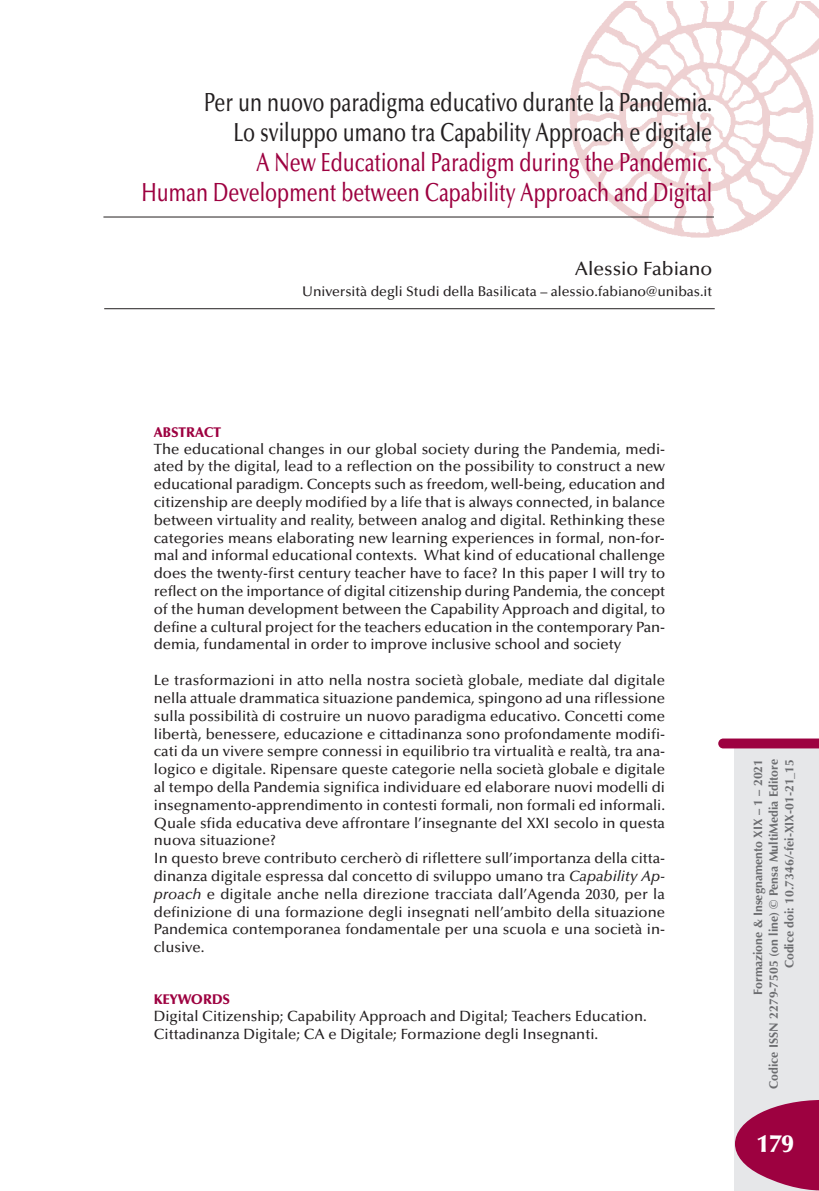
<style>
.page{position:relative;width:819px;height:1191px;background:#fff}
.page>*{position:absolute;margin:0;border:0;box-sizing:border-box;transform-origin:0 0}
.t1{font:500 26.25px/30.1px "Optima";color:#9d0140;text-align:right;scale:.75 1}
.t2{font:500 26.25px/30.1px "Optima";color:#231f20;text-align:right;scale:.75 1}
.t3{font:900 24.5px "Optima";color:#fff}
.t4{font:500 19.25px "Optima";color:#231f20}
.t5{font:500 14.88px/17.8px "Optima";color:#231f20}
.t6{font:500 14px "Optima";color:#231f20}
.t7{font:900 14px "Optima";letter-spacing:-.01em;color:#9d0140}
.t8{font:700 12.25px/15.8px "Optima";color:#6c6d70;text-align:right}
.s1{font-style:italic}
</style>
<div class="page">
<img style="left:547px;top:2px;width:271px;height:236px">
<hr style="left:104px;top:308px;width:610px;height:1px;background:#231f20">
<div style="left:734px;top:748px;width:85px;height:353px;background:#e6e7e9"></div>
<svg style="left:718px;top:738px;width:101px;height:10px"></svg>
<div style="left:734px;top:1101px;width:83px;height:90px;background:#e6e7e9"></div>
<svg style="left:735px;top:1100px;width:84px;height:90px"></svg>
<hr style="left:103px;top:216px;width:611px;height:1px;background:#231f20">
<h1 class="t2" style="left:204px;top:87px;width:678px">Per un nuovo paradigma educativo durante la Pandemia.<br>Lo sviluppo umano tra Capability Approach e digitale</h1>
<h1 class="t1" style="left:141px;top:148px;width:762px">A New Educational Paradigm during the Pandemic.<br>Human Development between Capability Approach and Digital</h1>
<p class="t4" style="left:575px;top:258px;width:138px">Alessio Fabiano</p>
<p class="t6" style="left:302px;top:283px;width:411px">Università degli Studi della Basilicata – alessio.fabiano@unibas.it</p>
<p class="t7" style="left:154px;top:426px;width:69px">ABSTRACT</p>
<p class="t5" style="left:154px;top:440px;width:512px;text-align:justify">The educational changes in our global society during the Pandemia, medi&shy;ated by the digital, lead to a reflection on the possibility to construct a new educational paradigm. Concepts such as freedom, well-being, education and citizenship are deeply modified by a life that is always connected, in balance between virtuality and reality, between analog and digital. Rethinking these categories means elaborating new learning experiences in formal, non-for&shy;mal and informal educational contexts. What kind of educational challenge does the twenty-first century teacher have to face? In this paper I will try to reflect on the importance of digital citizenship during Pandemia, the concept of the human development between the Capability Approach and digital, to define a cultural project for the teachers education in the contemporary Pan&shy;demia, fundamental in order to improve inclusive school and society</p>
<p class="t5" style="left:154px;top:671px;width:512px">Le trasformazioni in atto nella nostra società globale, mediate dal digitale nella attuale drammatica situazione pandemica, spingono ad una riflessione sulla possibilità di costruire un nuovo paradigma educativo. Concetti come libertà, benessere, educazione e cittadinanza sono profondamente modifi&shy;cati da un vivere sempre connessi in equilibrio tra virtualità e realtà, tra ana&shy;logico e digitale. Ripensare queste categorie nella società globale e digitale al tempo della Pandemia significa individuare ed elaborare nuovi modelli di insegnamento-apprendimento in contesti formali, non formali ed informali.<br>Quale sfida educativa deve affrontare l’insegnante del XXI secolo in questa nuova situazione?<br>In questo breve contributo cercherò di riflettere sull’importanza della citta&shy;dinanza digitale espressa dal concetto di sviluppo umano tra <span class="s1">Capability Ap&shy;proach</span> e digitale anche nella direzione tracciata dall’Agenda 2030, per la definizione di una formazione degli insegnati nell’ambito della situazione Pandemica contemporanea fondamentale per una scuola e una società in&shy;clusive.</p>
<p class="t7" style="left:154px;top:993px;width:78px">KEYWORDS</p>
<p class="t5" style="left:154px;top:1007px;width:494px">Digital Citizenship; Capability Approach and Digital; Teachers Education.<br>Cittadinanza Digitale; CA e Digitale; Formazione degli Insegnanti.</p>
<p class="t8" style="left:751px;top:1089px;width:331px;rotate:-90deg">Formazione &amp; Insegnamento XIX – 1 – 2021<br>Codice ISSN 2279-7505 (on line) © Pensa MultiMedia Editore<br>Codice doi: 10.7346/-fei-XIX-01-21_15</p>
<h2 class="t3" style="left:756px;top:1133px;width:38px">179</h2>
</div>
